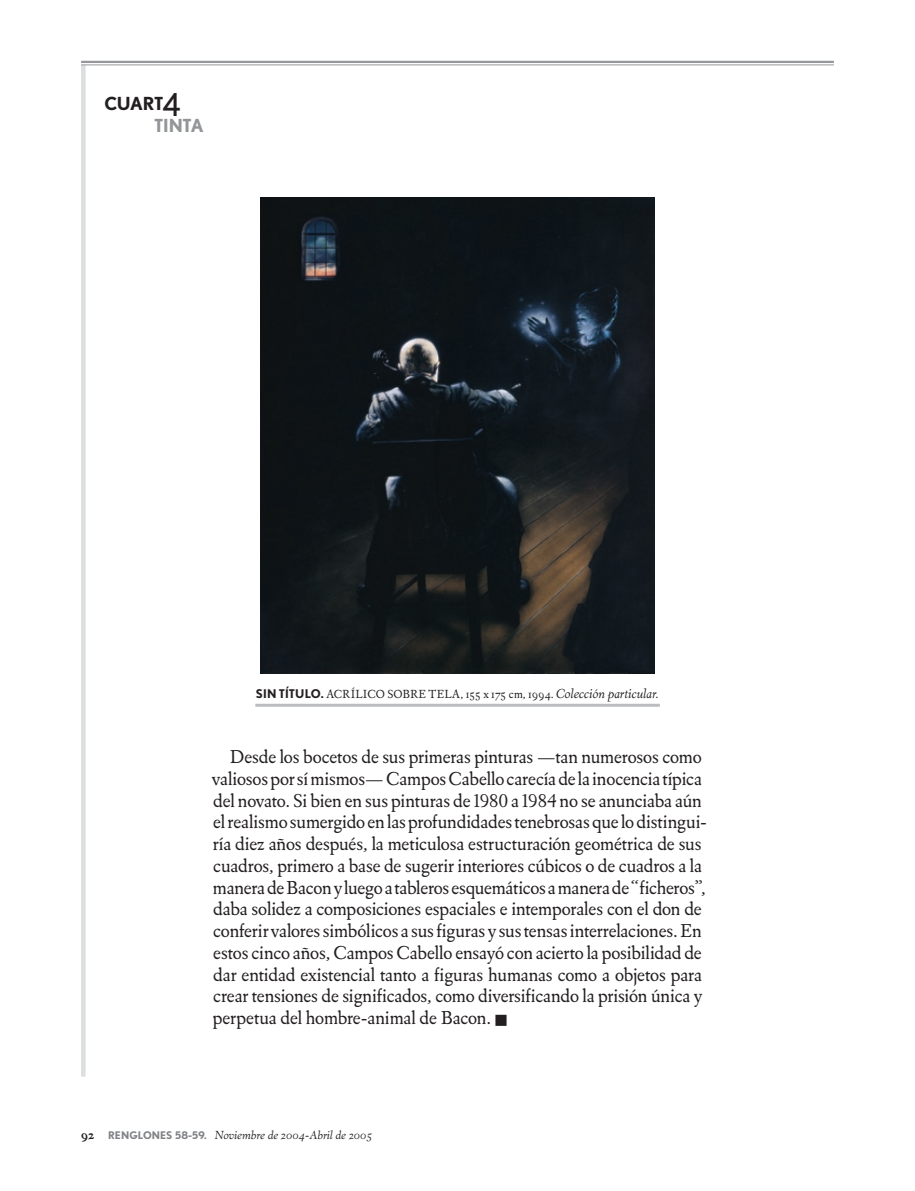
<style>
.page{position:relative;width:915px;height:1191px;background:#fff}
.page>*{position:absolute;margin:0;border:0;box-sizing:border-box;transform-origin:0 0}
.t1{font:19.2px/21.8px "Eldorado Text";letter-spacing:-.01em;color:#231f20}
.t2{font:700 18px/21.8px "Nobel";letter-spacing:-.02em;color:#231f20}
.t3{font:700 12.75px "Eldorado Text";color:#231f20}
.t4{font:12px "Eldorado Text";letter-spacing:.01em;color:#231f20}
.t5{font:italic 12px "Eldorado Text";color:#231f20}
.s1{font-weight:400;font-size:31.5px}
.s2{color:#939598}
.s3{font-family:"Nobel";font-weight:700}
.s4{font-style:italic;font-size:13.5px}
.s5{font-family:"Eldorado Text Roman SC"}
.s6{font-family:"Nobel";font-weight:700;font-style:normal;font-size:10.5px;color:#808285}
</style>
<div class="page">
<div style="left:81px;top:65px;width:5px;height:1011px;background:#dddee0"></div>
<hr style="left:81px;top:61px;width:752px;height:2px;background:#95979a">
<hr style="left:81px;top:65px;width:752px;height:1px;background:#95979a">
<img style="left:260px;top:197px;width:394px;height:477px">
<hr style="left:255px;top:704px;width:404px;height:3px;background:#bcbdc0">
<p class="t2" style="left:154px;top:92px;width:51px;text-indent:-50px">CUART<span class="s1">4<br></span><span class="s2">TINTA</span></p>
<p class="t4" style="left:256px;top:687px;width:405px"><span class="s3">SIN TÍTULO.</span> ACRÍLICO SOBRE TELA, 155 x 175 cm, 1994. <span class="s4">Colección particular.</span></p>
<p class="t1" style="left:212px;top:746px;width:496px;text-indent:18px">Desde los bocetos de sus primeras pinturas —tan numerosos como valiosos por sí mismos— Campos Cabello carecía de la inocencia típica del novato. Si bien en sus pinturas de <span class="s5">1980</span> a <span class="s5">1984</span> no se anunciaba aún el realismo sumergido en las profundidades tenebrosas que lo distingui&shy;ría diez años después, la meticulosa estructuración geométrica de sus cuadros, primero a base de sugerir interiores cúbicos o de cuadros a la manera de Bacon y luego a tableros esquemáticos a manera de “ficheros”, daba solidez a composiciones espaciales e intemporales con el don de conferir valores simbólicos a sus figuras y sus tensas interrelaciones. En estos cinco años, Campos Cabello ensayó con acierto la posibilidad de dar entidad existencial tanto a figuras humanas como a objetos para crear tensiones de significados, como diversificando la prisión única y perpetua del hombre-animal de Bacon. ■</p>
<p class="t3" style="left:81px;top:1126px;width:15px">92</p>
<p class="t5" style="left:108px;top:1127px;width:265px"><span class="s6">RENGLONES 58-59.</span> Noviembre de 2004-Abril de 2005</p>
</div>
